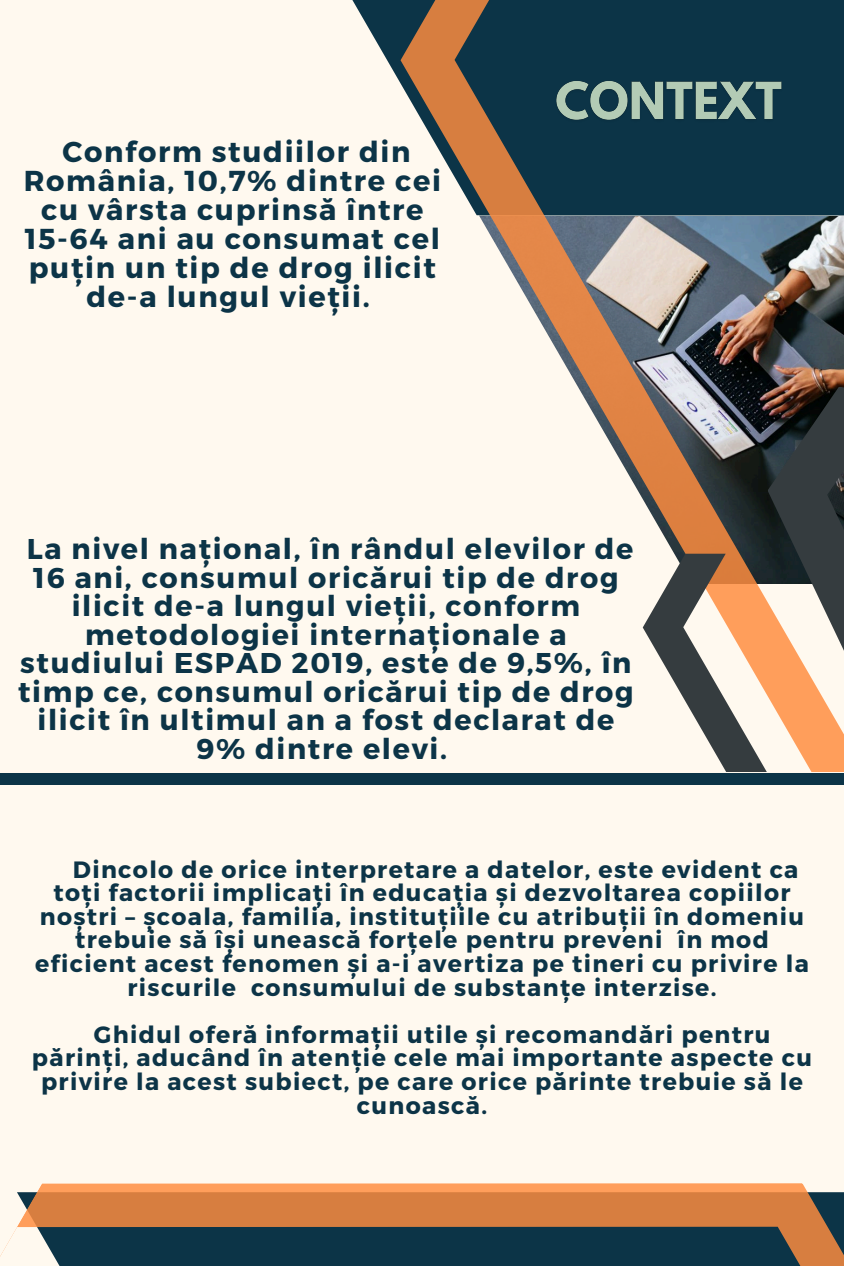
<style>
.page{position:relative;width:844px;height:1266px;background:#fff9ef}
.page>*{position:absolute;margin:0;border:0;box-sizing:border-box;transform-origin:0 0}
.t1{font:700 28.8px/29.1px "Montserrat";letter-spacing:.06em;color:#0c3447;text-align:center}
.t2{font:700 28.58px/28.5px "Montserrat";letter-spacing:.06em;color:#0c3447;text-align:center}
.t3{font:700 23.62px "Montserrat";letter-spacing:.06em;color:#0c3447}
</style>
<div class="page">
<svg style="left:352px;top:0;width:48px;height:83px"></svg>
<svg style="left:0;top:1183px;width:844px;height:83px;background:#85674e"></svg>
<svg style="left:400px;top:0;width:444px;height:628px"></svg>
<svg style="left:643px;top:387px;width:201px;height:385px"></svg>
<div style="left:0;top:773px;width:844px;height:12px;background:#0c3447"></div>
<p class="t1" style="left:24px;top:135px;width:419px">Conform studiilor din<br>România, 10,7% dintre cei cu vârsta cuprinsă între<br>15-64 ani au consumat cel puţin un tip de drog ilicit de-a lungul vieţii.</p>
<h2 class="t2" style="left:18px;top:533px;width:617px">La nivel naţional, în rândul elevilor de 16 ani, consumul oricărui tip de drog ilicit de-a lungul vieţii, conform metodologiei internaţionale a studiului ESPAD 2019, este de 9,5%, în timp ce, consumul oricărui tip de drog ilicit în ultimul an a fost declarat de 9% dintre elevi.</h2>
<p class="t3" style="left:73px;top:854px;width:727px">Dincolo de orice interpretare a datelor, este evident ca</p>
<p class="t3" style="left:53px;top:877px;width:738px">toți factorii implicați în educația și dezvoltarea copiilor</p>
<p class="t3" style="left:40px;top:901px;width:766px">noștri – școala, familia, instituțiile cu atribuții în domeniu</p>
<p class="t3" style="left:75px;top:924px;width:695px">trebuie să își unească forțele pentru preveni în mod</p>
<p class="t3" style="left:35px;top:948px;width:775px">eficient acest fenomen și a-i avertiza pe tineri cu privire la</p>
<p class="t3" style="left:127px;top:972px;width:591px">riscurile consumului de substanțe interzise.</p>
<h2 class="t3" style="left:94px;top:1019px;width:678px">Ghidul oferă informații utile și recomandări pentru</h2>
<h2 class="t3" style="left:32px;top:1042px;width:781px">părinți, aducând în atenție cele mai importante aspecte cu</h2>
<h2 class="t3" style="left:41px;top:1066px;width:763px">privire la acest subiect, pe care orice părinte trebuie să le</h2>
<h2 class="t3" style="left:357px;top:1090px;width:132px">cunoască.</h2>
</div>
